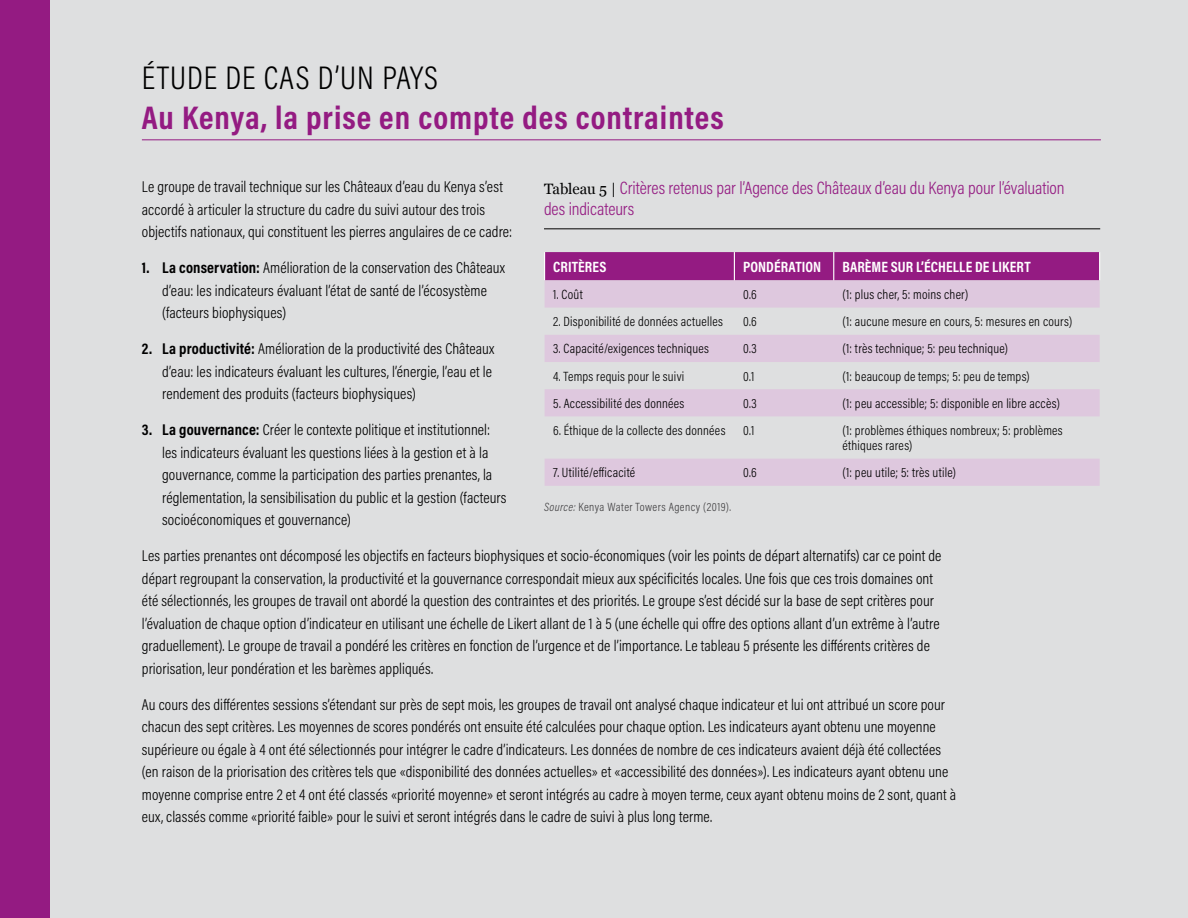
<style>
.page{position:relative;width:1188px;height:918px;background:#dedfe0}
.page>*{position:absolute;margin:0;border:0;box-sizing:border-box;transform-origin:0 0}
.t1{font:700 33px "Acumin Pro Cond";letter-spacing:.03em;color:#941b82}
.t2{font:300 33px "Acumin Pro Cond";letter-spacing:.03em;color:#000}
.t3{font:300 18px/21px "Acumin Pro Cond";letter-spacing:-.005em;color:#941b82}
.t4{font:300 15.75px/22.5px "Acumin Pro Cond";letter-spacing:.005em;color:#000}
.t5{font:700 15px "Acumin Pro Cond";letter-spacing:.01em;color:#fff}
.t6{font:300 13.5px/15px "Acumin Pro Cond";letter-spacing:.015em;color:#000}
.t7{font:300 12px "Acumin Pro Cond";letter-spacing:.035em;color:#414042}
.s1{font-family:"Georgia";font-weight:400;font-size:15px;color:#000}
.s2{font-weight:700}
.s3{font-style:italic}
</style>
<div class="page">
<div style="left:0;top:0;width:50px;height:918px;background:#941b82"></div>
<hr style="left:142px;top:139px;width:959px;height:1px;background:#941b82">
<hr style="left:544px;top:228px;width:556px;height:1px;background:#000">
<svg style="left:545px;top:280px;width:555px;height:206px;fill:#dec8de"></svg>
<div style="left:544px;top:252px;width:556px;height:28px;background:#941b82"></div>
<h1 class="t2" style="left:142px;top:57px;width:298px">ÉTUDE DE CAS D’UN PAYS</h1>
<h1 class="t1" style="left:142px;top:95px;width:583px">Au Kenya, la prise en compte des contraintes</h1>
<p class="t3" style="left:544px;top:177px;width:522px"><span class="s1">Tableau 5 |</span> Critères retenus par l’Agence des Châteaux d’eau du Kenya pour l’évaluation des indicateurs</p>
<p class="t4" style="left:142px;top:175px;width:372px">Le groupe de travail technique sur les Châteaux d’eau du Kenya s’est accordé à articuler la structure du cadre du suivi autour des trois objectifs nationaux, qui constituent les pierres angulaires de ce cadre:</p>
<p class="t4" style="left:162px;top:256px;width:344px;text-indent:-20px"><span class="s2">1. La conservation:</span> Amélioration de la conservation des Châteaux d’eau: les indicateurs évaluant l’état de santé de l’écosystème (facteurs biophysiques)</p>
<p class="t4" style="left:162px;top:337px;width:334px;text-indent:-20px"><span class="s2">2. La productivité:</span> Amélioration de la productivité des Châteaux d’eau: les indicateurs évaluant les cultures, l’énergie, l’eau et le rendement des produits (facteurs biophysiques)</p>
<p class="t4" style="left:162px;top:418px;width:346px;text-indent:-20px"><span class="s2">3. La gouvernance:</span> Créer le contexte politique et institutionnel: les indicateurs évaluant les questions liées à la gestion et à la gouvernance, comme la participation des parties prenantes, la réglementation, la sensibilisation du public et la gestion (facteurs socioéconomiques et gouvernance)</p>
<p class="t4" style="left:142px;top:544px;width:801px">Les parties prenantes ont décomposé les objectifs en facteurs biophysiques et socio-économiques (voir les points de départ alternatifs) car ce point de départ regroupant la conservation, la productivité et la gouvernance correspondait mieux aux spécificités locales. Une fois que ces trois domaines ont été sélectionnés, les groupes de travail ont abordé la question des contraintes et des priorités. Le groupe s’est décidé sur la base de sept critères pour l’évaluation de chaque option d’indicateur en utilisant une échelle de Likert allant de 1 à 5 (une échelle qui offre des options allant d’un extrême à l’autre graduellement). Le groupe de travail a pondéré les critères en fonction de l’urgence et de l’importance. Le tableau 5 présente les différents critères de priorisation, leur pondération et les barèmes appliqués.</p>
<p class="t4" style="left:142px;top:693px;width:816px">Au cours des différentes sessions s’étendant sur près de sept mois, les groupes de travail ont analysé chaque indicateur et lui ont attribué un score pour chacun des sept critères. Les moyennes de scores pondérés ont ensuite été calculées pour chaque option. Les indicateurs ayant obtenu une moyenne supérieure ou égale à 4 ont été sélectionnés pour intégrer le cadre d’indicateurs. Les données de nombre de ces indicateurs avaient déjà été collectées (en raison de la priorisation des critères tels que «disponibilité des données actuelles» et «accessibilité des données»). Les indicateurs ayant obtenu une moyenne comprise entre 2 et 4 ont été classés «priorité moyenne» et seront intégrés au cadre à moyen terme, ceux ayant obtenu moins de 2 sont, quant à eux, classés comme «priorité faible» pour le suivi et seront intégrés dans le cadre de suivi à plus long terme.</p>
<p class="t5" style="left:553px;top:257px;width:55px">CRITÈRES</p>
<p class="t5" style="left:743px;top:257px;width:80px">PONDÉRATION</p>
<p class="t5" style="left:842px;top:257px;width:190px">BARÈME SUR L’ÉCHELLE DE LIKERT</p>
<p class="t6" style="left:553px;top:287px;width:31px">1. Coût</p>
<p class="t6" style="left:743px;top:287px;width:15px">0.6</p>
<p class="t6" style="left:842px;top:287px;width:127px">(1: plus cher, 5: moins cher)</p>
<p class="t6" style="left:553px;top:314px;width:171px">2. Disponibilité de données actuelles</p>
<p class="t6" style="left:743px;top:314px;width:15px">0.6</p>
<p class="t6" style="left:842px;top:314px;width:231px">(1: aucune mesure en cours, 5: mesures en cours)</p>
<p class="t6" style="left:553px;top:341px;width:157px">3. Capacité/exigences techniques</p>
<p class="t6" style="left:743px;top:341px;width:15px">0.3</p>
<p class="t6" style="left:842px;top:341px;width:167px">(1: très technique; 5: peu technique)</p>
<p class="t6" style="left:553px;top:368px;width:133px">4. Temps requis pour le suivi</p>
<p class="t6" style="left:743px;top:368px;width:13px">0.1</p>
<p class="t6" style="left:842px;top:368px;width:189px">(1: beaucoup de temps; 5: peu de temps)</p>
<p class="t6" style="left:553px;top:395px;width:133px">5. Accessibilité des données</p>
<p class="t6" style="left:743px;top:395px;width:15px">0.3</p>
<p class="t6" style="left:842px;top:395px;width:219px">(1: peu accessible; 5: disponible en libre accès)</p>
<p class="t6" style="left:553px;top:423px;width:174px">6. Éthique de la collecte des données</p>
<p class="t6" style="left:743px;top:423px;width:13px">0.1</p>
<p class="t6" style="left:842px;top:423px;width:222px">(1: problèmes éthiques nombreux; 5: problèmes éthiques rares)</p>
<p class="t6" style="left:553px;top:465px;width:84px">7. Utilité/efficacité</p>
<p class="t6" style="left:743px;top:465px;width:15px">0.6</p>
<p class="t6" style="left:842px;top:465px;width:115px">(1: peu utile; 5: très utile)</p>
<p class="t7" style="left:544px;top:500px;width:188px"><span class="s3">Source:</span> Kenya Water Towers Agency (2019).</p>
</div>
